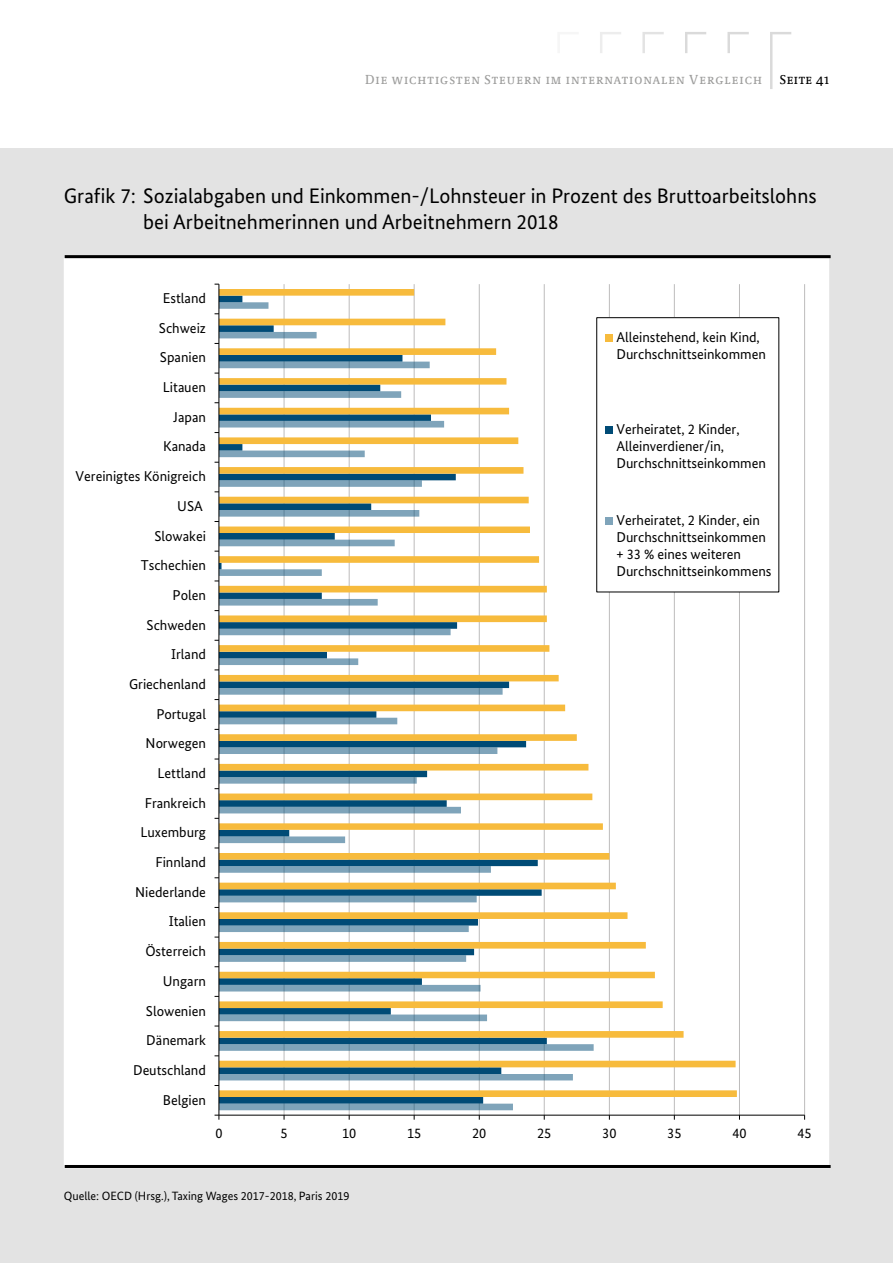
<style>
.page{position:relative;width:893px;height:1263px;background:#fff}
.page>*{position:absolute;margin:0;border:0;box-sizing:border-box;transform-origin:0 0}
.tabellenüberschrift{font:21px/25.2px "Bundes Sans";color:#000}
.t1{font:14.25px/17px "Bundes Sans";color:#000}
.t2{font:13.5px "Neue Demos SC Os F";letter-spacing:.075em;color:#9d9d9c}
.t3{font:13.5px "Neue Demos SC Os F";letter-spacing:.04em;color:#000}
.tabellentext{font:12px "Bundes Sans";color:#000}
</style>
<div class="page">
<svg style="left:600px;top:32px;width:21px;height:21px"></svg>
<svg style="left:642px;top:32px;width:22px;height:21px"></svg>
<svg style="left:685px;top:32px;width:21px;height:21px"></svg>
<svg style="left:727px;top:32px;width:22px;height:21px"></svg>
<svg style="left:770px;top:32px;width:21px;height:57px"></svg>
<div style="left:0;top:149px;width:893px;height:1114px;background:#e3e3e3"></div>
<div style="left:64px;top:258px;width:765px;height:910px;background:#fff"></div>
<hr style="left:65px;top:1165px;width:766px;height:3px;background:#000">
<hr style="left:65px;top:255px;width:766px;height:3px;background:#000">
<hr style="left:284px;top:284px;width:1px;height:831px;background:#bdbcbc">
<hr style="left:349px;top:284px;width:1px;height:831px;background:#bdbcbc">
<hr style="left:414px;top:284px;width:1px;height:831px;background:#bdbcbc">
<hr style="left:479px;top:284px;width:1px;height:831px;background:#bdbcbc">
<hr style="left:544px;top:284px;width:1px;height:831px;background:#bdbcbc">
<hr style="left:609px;top:284px;width:1px;height:831px;background:#bdbcbc">
<hr style="left:674px;top:284px;width:1px;height:831px;background:#bdbcbc">
<hr style="left:739px;top:284px;width:1px;height:831px;background:#bdbcbc">
<hr style="left:804px;top:284px;width:1px;height:831px;background:#bdbcbc">
<svg style="left:220px;top:289px;width:517px;height:808px"></svg>
<hr style="left:219px;top:1115px;width:586px;height:1px;background:#000">
<hr style="left:219px;top:284px;width:1px;height:831px;background:#000">
<svg style="left:215px;top:1115px;width:5px;height:5px"></svg>
<div style="left:597px;top:318px;width:182px;height:274px;background:#fff"></div>
<div style="left:605px;top:334px;width:8px;height:8px;background:#f7bb3d"></div>
<div style="left:605px;top:426px;width:8px;height:7px;background:#004b76"></div>
<div style="left:605px;top:517px;width:8px;height:8px;background:#7fa4ba"></div>
<p class="t2" style="left:365px;top:71px;width:398px">Die wichtigsten Steuern im internationalen Vergleich</p>
<p class="t3" style="left:780px;top:71px;width:51px">Seite 41</p>
<p class="tabellenüberschrift" style="left:143px;top:183px;width:675px;text-indent:-80px">Grafik 7: Sozialabgaben und Einkommen-/Lohnsteuer in Prozent des Bruttoarbeitslohns bei Arbeitnehmerinnen und Arbeitnehmern 2018</p>
<p class="t1" style="left:163px;top:290px;width:45px">Estland</p>
<p class="t1" style="left:159px;top:319px;width:49px">Schweiz</p>
<p class="t1" style="left:160px;top:349px;width:48px">Spanien</p>
<p class="t1" style="left:163px;top:379px;width:45px">Litauen</p>
<p class="t1" style="left:173px;top:408px;width:34px">Japan</p>
<p class="t1" style="left:163px;top:438px;width:44px">Kanada</p>
<p class="t1" style="left:76px;top:468px;width:132px">Vereinigtes Königreich</p>
<p class="t1" style="left:177px;top:497px;width:27px">USA</p>
<p class="t1" style="left:154px;top:527px;width:53px">Slowakei</p>
<p class="t1" style="left:141px;top:557px;width:67px">Tschechien</p>
<p class="t1" style="left:173px;top:586px;width:35px">Polen</p>
<p class="t1" style="left:147px;top:616px;width:61px">Schweden</p>
<p class="t1" style="left:171px;top:646px;width:36px">Irland</p>
<p class="t1" style="left:129px;top:675px;width:78px">Griechenland</p>
<p class="t1" style="left:156px;top:705px;width:51px">Portugal</p>
<p class="t1" style="left:146px;top:735px;width:62px">Norwegen</p>
<p class="t1" style="left:158px;top:764px;width:50px">Lettland</p>
<p class="t1" style="left:145px;top:794px;width:63px">Frankreich</p>
<p class="t1" style="left:141px;top:824px;width:67px">Luxemburg</p>
<p class="t1" style="left:155px;top:853px;width:52px">Finnland</p>
<p class="t1" style="left:135px;top:883px;width:72px">Niederlande</p>
<p class="t1" style="left:169px;top:913px;width:39px">Italien</p>
<p class="t1" style="left:145px;top:943px;width:62px">Österreich</p>
<p class="t1" style="left:163px;top:972px;width:45px">Ungarn</p>
<p class="t1" style="left:146px;top:1002px;width:62px">Slowenien</p>
<p class="t1" style="left:146px;top:1032px;width:61px">Dänemark</p>
<p class="t1" style="left:133px;top:1061px;width:74px">Deutschland</p>
<p class="t1" style="left:163px;top:1091px;width:44px">Belgien</p>
<p class="t1" style="left:616px;top:329px;width:151px">Alleinstehend, kein Kind,<br>Durchschnittseinkommen</p>
<p class="t1" style="left:616px;top:420px;width:151px">Verheiratet, 2 Kinder,<br>Alleinverdiener/in,<br>Durchschnittseinkommen</p>
<p class="t1" style="left:616px;top:512px;width:157px">Verheiratet, 2 Kinder, ein<br>Durchschnittseinkommen + 33 % eines weiteren<br>Durchschnittseinkommens</p>
<p class="t1" style="left:215px;top:1124px;width:9px">0</p>
<p class="t1" style="left:280px;top:1124px;width:9px">5</p>
<p class="t1" style="left:342px;top:1124px;width:16px">10</p>
<p class="t1" style="left:407px;top:1124px;width:16px">15</p>
<p class="t1" style="left:472px;top:1124px;width:16px">20</p>
<p class="t1" style="left:537px;top:1124px;width:16px">25</p>
<p class="t1" style="left:602px;top:1124px;width:16px">30</p>
<p class="t1" style="left:667px;top:1124px;width:16px">35</p>
<p class="t1" style="left:732px;top:1124px;width:16px">40</p>
<p class="t1" style="left:797px;top:1124px;width:16px">45</p>
<p class="tabellentext" style="left:64px;top:1188px;width:287px">Quelle: OECD (Hrsg.), Taxing Wages 2017-2018, Paris 2019</p>
</div>
